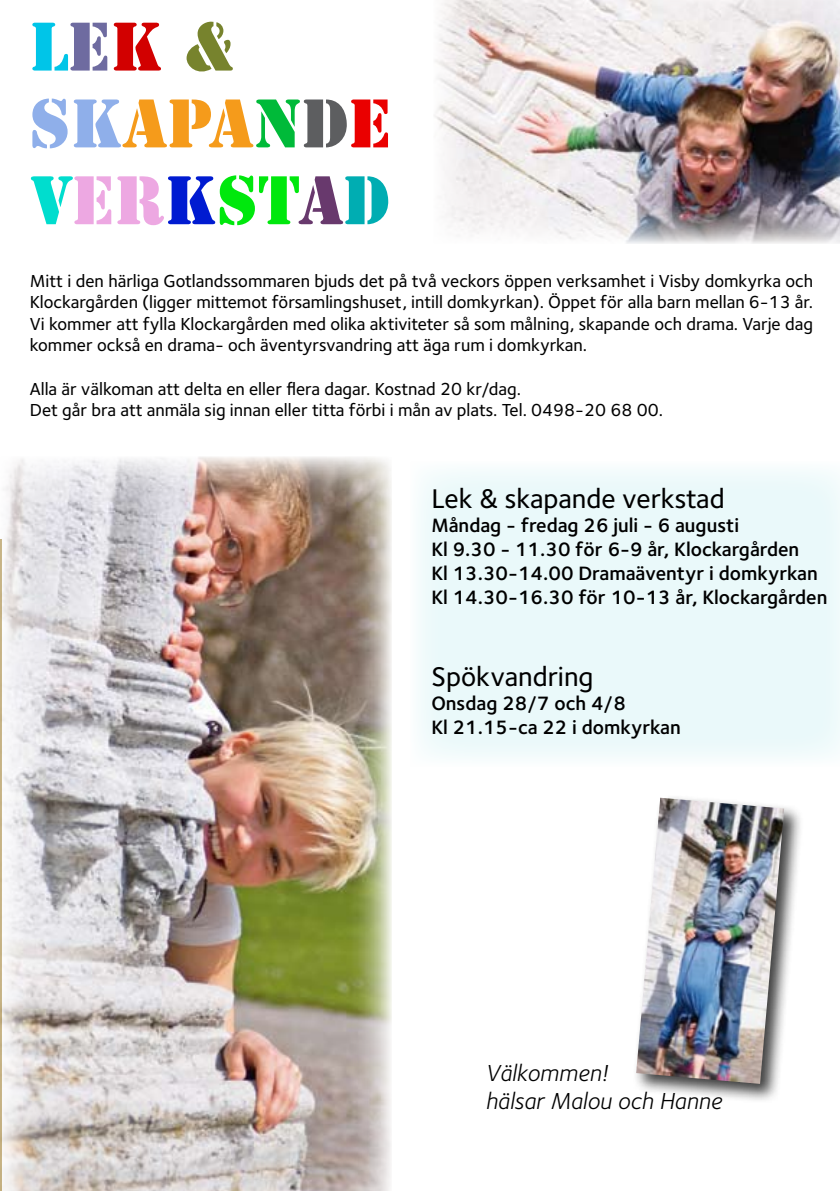
<style>
.page{position:relative;width:840px;height:1191px;background:#fff}
.page>*{position:absolute;margin:0;border:0;box-sizing:border-box;transform-origin:0 0}
.t1{font:64px/76.8px "Stencil Std";color:#f59b1b}
.t2{font:500 28px "Foundry Sterling";color:#000}
.t3{font:italic 24px/28.8px "Foundry Sterling";color:#000}
.t4{font:600 20px/24px "Foundry Sterling";color:#000}
.t5{font:500 18px/21.6px "Foundry Sterling";color:#000;text-align:justify}
.s1{color:#00c5e8}
.s2{color:#6e6ba0}
.s3{color:#d20000}
.s4{color:#77832d}
.s5{color:#8fafea}
.s6{color:#00ba39}
.s7{color:#5d5e60}
.s8{color:#ea0000}
.s9{color:#00ddce}
.s10{color:#eda8e2}
.s11{color:#001bd1}
.s12{color:#00e80d}
.s13{color:#68396d}
.s14{color:#00adb2}
</style>
<div class="page">
<div style="left:410px;top:461px;width:429px;height:305px;background:#eaf9fa"></div>
<img style="left:0;top:457px;width:391px;height:734px">
<img style="left:434px;top:0;width:405px;height:243px">
<div style="left:631px;top:793px;width:181px;height:322px;background:#000;opacity:.75"></div>
<img style="left:635px;top:797px;width:148px;height:287px">
<h1 class="t1" style="left:30px;top:9px;width:362px"><span class="s1">L</span><span class="s2">E</span><span class="s3">K</span> <span class="s4">&amp;<br></span><span class="s5">SK</span>APA<span class="s6">N</span><span class="s7">D</span><span class="s8">E<br></span><span class="s9">V</span><span class="s10">ER</span><span class="s11">K</span><span class="s12">ST</span><span class="s13">A</span><span class="s14">D</span></h1>
<p class="t5" style="left:30px;top:270px;width:784px">Mitt i den härliga Gotlandssommaren bjuds det på två veckors öppen verksamhet i Visby domkyrka och Klockargården (ligger mittemot församlingshuset, intill domkyrkan). Öppet för alla barn mellan 6-13 år.<br>Vi kommer att fylla Klockargården med olika aktiviteter så som målning, skapande och drama. Varje dag kommer också en drama- och äventyrsvandring att äga rum i domkyrkan.</p>
<p class="t5" style="left:30px;top:378px;width:634px">Alla är välkoman att delta en eller flera dagar. Kostnad 20 kr/dag.<br>Det går bra att anmäla sig innan eller titta förbi i mån av plats. Tel. 0498-20 68 00.</p>
<h2 class="t2" style="left:431px;top:482px;width:295px">Lek &amp; skapande verkstad</h2>
<p class="t4" style="left:431px;top:513px;width:397px">Måndag - fredag 26 juli - 6 augusti<br>Kl 9.30 - 11.30 för 6-9 år, Klockargården<br>Kl 13.30-14.00 Dramaäventyr i domkyrkan Kl 14.30-16.30 för 10-13 år, Klockargården</p>
<h2 class="t2" style="left:431px;top:660px;width:164px">Spökvandring</h2>
<p class="t4" style="left:431px;top:690px;width:251px">Onsdag 28/7 och 4/8<br>Kl 21.15-ca 22 i domkyrkan</p>
<h3 class="t3" style="left:485px;top:1058px;width:238px">Välkommen!<br>hälsar Malou och Hanne</h3>
</div>
